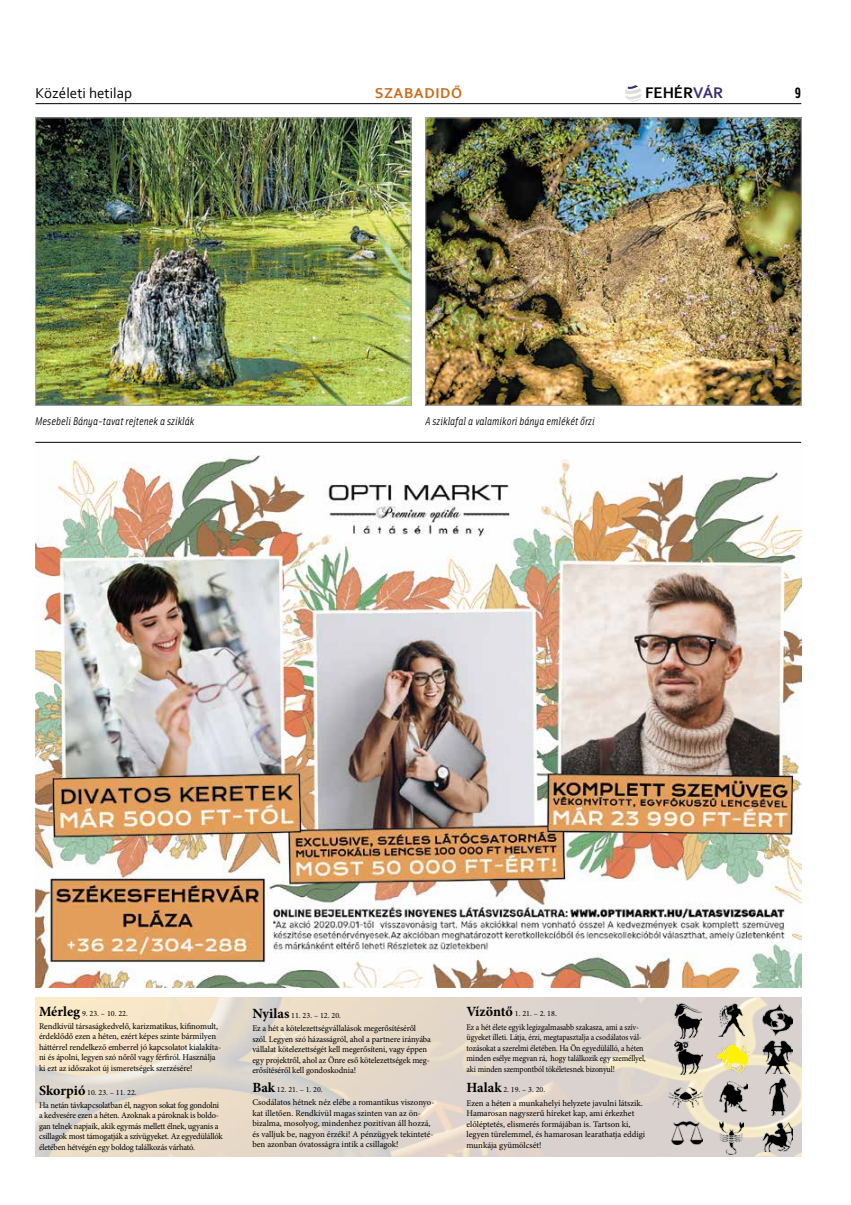
<style>
.page{position:relative;width:851px;height:1205px;background:#fff}
.page>*{position:absolute;margin:0;border:0;box-sizing:border-box;transform-origin:0 0}
.t1{font:700 16.12px "Corbel";color:#000}
.t2{font:15px "Corbel";color:#000}
.t3{font:700 15px "Corbel";letter-spacing:.04em;color:#ca6c18}
.t4{font:700 15px "Solex";color:#000}
.t5{font:italic 11.25px "Solex";color:#000}
.t6{font:8.75px/10.5px "Minion Pro";letter-spacing:-.01em;color:#000}
.t7{font:8.75px/10.5px "Minion Pro";letter-spacing:-.01em;color:#000;scale:.91 1}
.t8{font:8px "Minion Pro";color:#000}
.s1{color:#3c316c}
.s2{font-weight:700;font-size:14.12px}
.s3{font-weight:700;font-size:14px}
</style>
<div class="page">
<hr style="left:35px;top:103px;width:766px;height:1px;background:#000">
<svg style="left:625px;top:85px;width:16px;height:17px"></svg>
<img style="left:35px;top:455px;width:766px;height:532px">
<img style="left:35px;top:997px;width:766px;height:160px">
<img style="left:675px;top:1004px;width:26px;height:34px">
<img style="left:675px;top:1040px;width:27px;height:34px">
<img style="left:668px;top:1087px;width:34px;height:20px">
<img style="left:671px;top:1121px;width:31px;height:23px">
<img style="left:718px;top:1004px;width:26px;height:32px">
<img style="left:715px;top:1044px;width:34px;height:28px">
<img style="left:719px;top:1081px;width:28px;height:31px">
<img style="left:719px;top:1121px;width:24px;height:33px">
<img style="left:762px;top:1004px;width:30px;height:31px">
<img style="left:762px;top:1040px;width:30px;height:33px">
<img style="left:769px;top:1078px;width:18px;height:38px">
<img style="left:762px;top:1122px;width:30px;height:29px">
<hr style="left:35px;top:442px;width:766px;height:1px;background:#000">
<img style="left:37px;top:120px;width:372px;height:283px">
<div style="left:35px;top:118px;width:376px;height:287px;border:1px solid #a7a9ac"></div>
<img style="left:427px;top:120px;width:372px;height:283px">
<div style="left:425px;top:118px;width:376px;height:287px;border:1px solid #a7a9ac"></div>
<h1 class="t1" style="left:645px;top:83px;width:80px">FEHÉR<span class="s1">VÁR</span></h1>
<h2 class="t2" style="left:35px;top:84px;width:98px">Közéleti hetilap</h2>
<h2 class="t3" style="left:374px;top:84px;width:89px">SZABADIDŐ</h2>
<h2 class="t4" style="left:794px;top:83px;width:8px">9</h2>
<p class="t5" style="left:35px;top:414px;width:161px">Mesebeli Bánya-tavat rejtenek a sziklák</p>
<p class="t5" style="left:425px;top:414px;width:171px">A sziklafal a valamikori bánya emlékét őrzi</p>
<p class="t8" style="left:39px;top:1007px;width:90px"><span class="s2">Mérleg</span> 9. 23. – 10. 22.</p>
<p class="t6" style="left:39px;top:1021px;width:184px">Rendkívül társaságkedvelő, karizmatikus, kifinomult, érdeklődő ezen a héten, ezért képes szinte bármilyen háttérrel rendelkező emberrel jó kapcsolatot kialakíta&shy;ni és ápolni, legyen szó nőről vagy férfiról. Használja ki ezt az időszakot új ismeretségek szerzésére!</p>
<p class="t8" style="left:39px;top:1086px;width:99px"><span class="s3">Skorpió</span> 10. 23. – 11. 22.</p>
<p class="t6" style="left:39px;top:1100px;width:185px">Ha netán távkapcsolatban él, nagyon sokat fog gondolni a kedvesére ezen a héten. Azoknak a pároknak is boldo&shy;gan telnek napjaik, akik egymás mellett élnek, ugyanis a csillagok most támogatják a szívügyeket. Az egyedülállók életében hétvégén egy boldog találkozás várható.</p>
<p class="t8" style="left:252px;top:1010px;width:90px"><span class="s2">Nyilas</span> 11. 23. – 12. 20.</p>
<p class="t6" style="left:252px;top:1023px;width:180px">Ez a hét a kötelezettségvállalások megerősítéséről szól. Legyen szó házasságról, ahol a partnere irányába vállalat kötelezettségét kell megerősíteni, vagy éppen egy projektről, ahol az Önre eső kötelezettségek meg&shy;erősítéséről kell gondoskodnia!</p>
<p class="t8" style="left:252px;top:1084px;width:72px"><span class="s3">Bak</span> 12. 21. – 1. 20.</p>
<p class="t6" style="left:252px;top:1097px;width:183px">Csodálatos hétnek néz elébe a romantikus viszonyo&shy;kat illetően. Rendkívül magas szinten van az ön&shy;bizalma, mosolyog, mindenhez pozitívan áll hozzá, és valljuk be, nagyon érzéki! A pénzügyek tekinteté&shy;ben azonban óvatosságra intik a csillagok!</p>
<p class="t8" style="left:466px;top:1008px;width:92px"><span class="s2">Vízöntő</span> 1. 21. – 2. 18.</p>
<p class="t7" style="left:466px;top:1022px;width:198px">Ez a hét élete egyik legizgalmasabb szakasza, ami a szív&shy;ügyeket illeti. Látja, érzi, megtapasztalja a csodálatos vál&shy;tozásokat a szerelmi életében. Ha Ön egyedülálló, a héten minden esélye megvan rá, hogy találkozik egy személlyel, aki minden szempontból tökéletesnek bizonyul!</p>
<p class="t8" style="left:466px;top:1084px;width:80px"><span class="s3">Halak</span> 2. 19. – 3. 20.</p>
<p class="t6" style="left:466px;top:1098px;width:180px">Ezen a héten a munkahelyi helyzete javulni látszik.<br>Hamarosan nagyszerű híreket kap, ami érkezhet előléptetés, elismerés formájában is. Tartson ki, legyen türelemmel, és hamarosan learathatja eddigi munkája gyümölcsét!</p>
</div>
